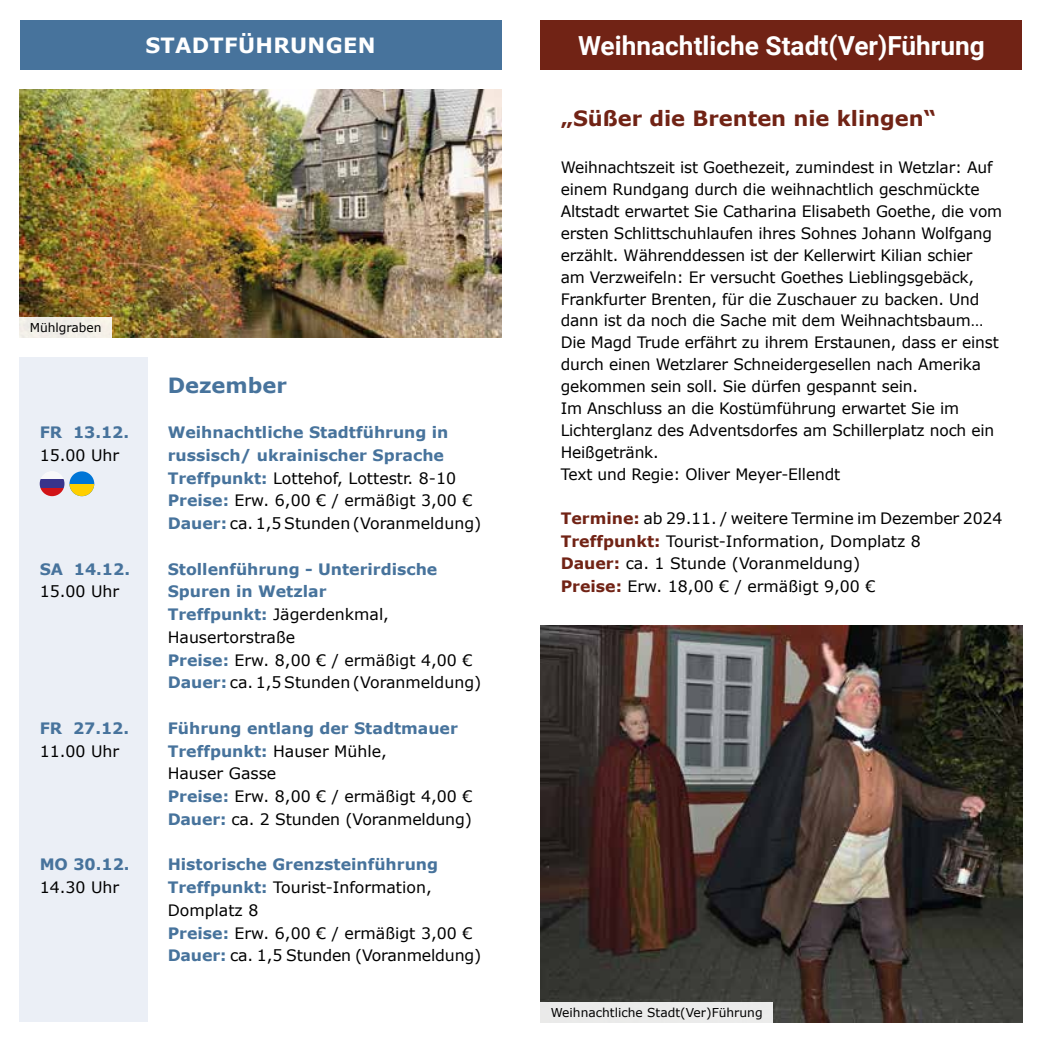
<style>
.page{position:relative;width:1042px;height:1042px;background:#fff}
.page>*{position:absolute;margin:0;border:0;box-sizing:border-box;transform-origin:0 0}
.t1{font:700 26.25px "Roboto";color:#fff}
.t2{font:700 21px "Verdana";color:#712315}
.t3{font:700 21px "Verdana";letter-spacing:.015em;color:#fff}
.t4{font:700 21px "Verdana";color:#47739c}
.t5{font:15.75px/21.9px "Verdana";letter-spacing:-.01em;color:#000}
.t6{font:700 15.75px/22.8px "Verdana";color:#47739c}
.t7{font:12.25px "Verdana";color:#000}
.s1{font-weight:400;color:#000}
.s2{font-weight:700;color:#47739c}
.s3{font-weight:700;color:#712315}
</style>
<div class="page">
<div style="left:20px;top:357px;width:128px;height:665px;background:#ebeff6"></div>
<img style="left:541px;top:625px;width:481px;height:397px">
<div style="left:20px;top:20px;width:481px;height:49px;background:#47739c"></div>
<div style="left:541px;top:21px;width:481px;height:49px;background:#712315"></div>
<div style="left:540px;top:1002px;width:232px;height:21px;background:#ebebea"></div>
<div style="left:40px;top:471px;width:24px;height:9px;background:#f9f9fa"></div>
<div style="left:40px;top:480px;width:24px;height:8px;background:#39348b"></div>
<svg style="left:40px;top:488px;width:24px;height:8px"></svg>
<div style="left:69px;top:471px;width:25px;height:25px;background:#0075d6;border-radius:12px"></div>
<svg style="left:69px;top:484px;width:25px;height:12px"></svg>
<img style="left:20px;top:89px;width:481px;height:248px">
<div style="left:0;top:317px;width:111px;height:23px;background:linear-gradient(to right,#f7f6f5,#f0ece3)"></div>
<h2 class="t3" style="left:145px;top:30px;width:232px">STADTFÜHRUNGEN</h2>
<p class="t7" style="left:30px;top:319px;width:73px">Mühlgraben</p>
<p class="t6" style="left:40px;top:420px;width:91px">FR 13.12.</p>
<p class="t5" style="left:40px;top:444px;width:81px">15.00 Uhr</p>
<p class="t6" style="left:40px;top:557px;width:92px">SA 14.12.</p>
<p class="t5" style="left:40px;top:580px;width:81px">15.00 Uhr</p>
<p class="t6" style="left:40px;top:716px;width:91px">FR 27.12.</p>
<p class="t5" style="left:40px;top:740px;width:81px">11.00 Uhr</p>
<p class="t6" style="left:40px;top:853px;width:91px">MO 30.12.</p>
<p class="t5" style="left:40px;top:876px;width:81px">14.30 Uhr</p>
<h2 class="t4" style="left:168px;top:370px;width:121px">Dezember</h2>
<p class="t6" style="left:168px;top:421px;width:315px">Weihnachtliche Stadtführung in russisch/ ukrainischer Sprache Treffpunkt: <span class="s1">Lottehof, Lottestr. 8-10<br></span>Preise: <span class="s1">Erw. 6,00 € / ermäßigt 3,00 € </span>Dauer: <span class="s1">ca. 1,5 Stunden (Voranmeldung)</span></p>
<p class="t5" style="left:168px;top:557px;width:315px;line-height:22.8px"><span class="s2">Stollenführung - Unterirdische<br>Spuren in Wetzlar<br>Treffpunkt:</span> Jägerdenkmal,<br>Hausertorstraße<br><span class="s2">Preise:</span> Erw. 8,00 € / ermäßigt 4,00 €<br><span class="s2">Dauer:</span> ca. 1,5 Stunden (Voranmeldung)</p>
<p class="t5" style="left:168px;top:716px;width:306px;line-height:22.8px"><span class="s2">Führung entlang der Stadtmauer<br>Treffpunkt:</span> Hauser Mühle,<br>Hauser Gasse<br><span class="s2">Preise:</span> Erw. 8,00 € / ermäßigt 4,00 €<br><span class="s2">Dauer:</span> ca. 2 Stunden (Voranmeldung)</p>
<p class="t5" style="left:168px;top:853px;width:315px;line-height:22.8px"><span class="s2">Historische Grenzsteinführung<br>Treffpunkt:</span> Tourist-Information,<br>Domplatz 8<br><span class="s2">Preise:</span> Erw. 6,00 € / ermäßigt 3,00 €<br><span class="s2">Dauer:</span> ca. 1,5 Stunden (Voranmeldung)</p>
<h1 class="t1" style="left:578px;top:28px;width:408px">Weihnachtliche Stadt(Ver)Führung</h1>
<h2 class="t2" style="left:561px;top:104px;width:377px">„Süßer die Brenten nie klingen“</h2>
<p class="t5" style="left:561px;top:156px;width:443px">Weihnachtszeit ist Goethezeit, zumindest in Wetzlar: Auf einem Rundgang durch die weihnachtlich geschmückte Altstadt erwartet Sie Catharina Elisabeth Goethe, die vom ersten Schlittschuhlaufen ihres Sohnes Johann Wolfgang erzählt. Währenddessen ist der Kellerwirt Kilian schier<br>am Verzweifeln: Er versucht Goethes Lieblingsgebäck, Frankfurter Brenten, für die Zuschauer zu backen. Und dann ist da noch die Sache mit dem Weihnachtsbaum… Die Magd Trude erfährt zu ihrem Erstaunen, dass er einst durch einen Wetzlarer Schneidergesellen nach Amerika gekommen sein soll. Sie dürfen gespannt sein.<br>Im Anschluss an die Kostümführung erwartet Sie im Lichterglanz des Adventsdorfes am Schillerplatz noch ein Heißgetränk.<br>Text und Regie: Oliver Meyer-Ellendt</p>
<p class="t5" style="left:561px;top:507px;width:443px;line-height:22.6px"><span class="s3">Termine:</span> ab 29.11. / weitere Termine im Dezember 2024<br><span class="s3">Treffpunkt:</span> Tourist-Information, Domplatz 8<br><span class="s3">Dauer:</span> ca. 1 Stunde (Voranmeldung)<br><span class="s3">Preise:</span> Erw. 18,00 € / ermäßigt 9,00 €</p>
<p class="t7" style="left:551px;top:1004px;width:213px">Weihnachtliche Stadt(Ver)Führung</p>
</div>
